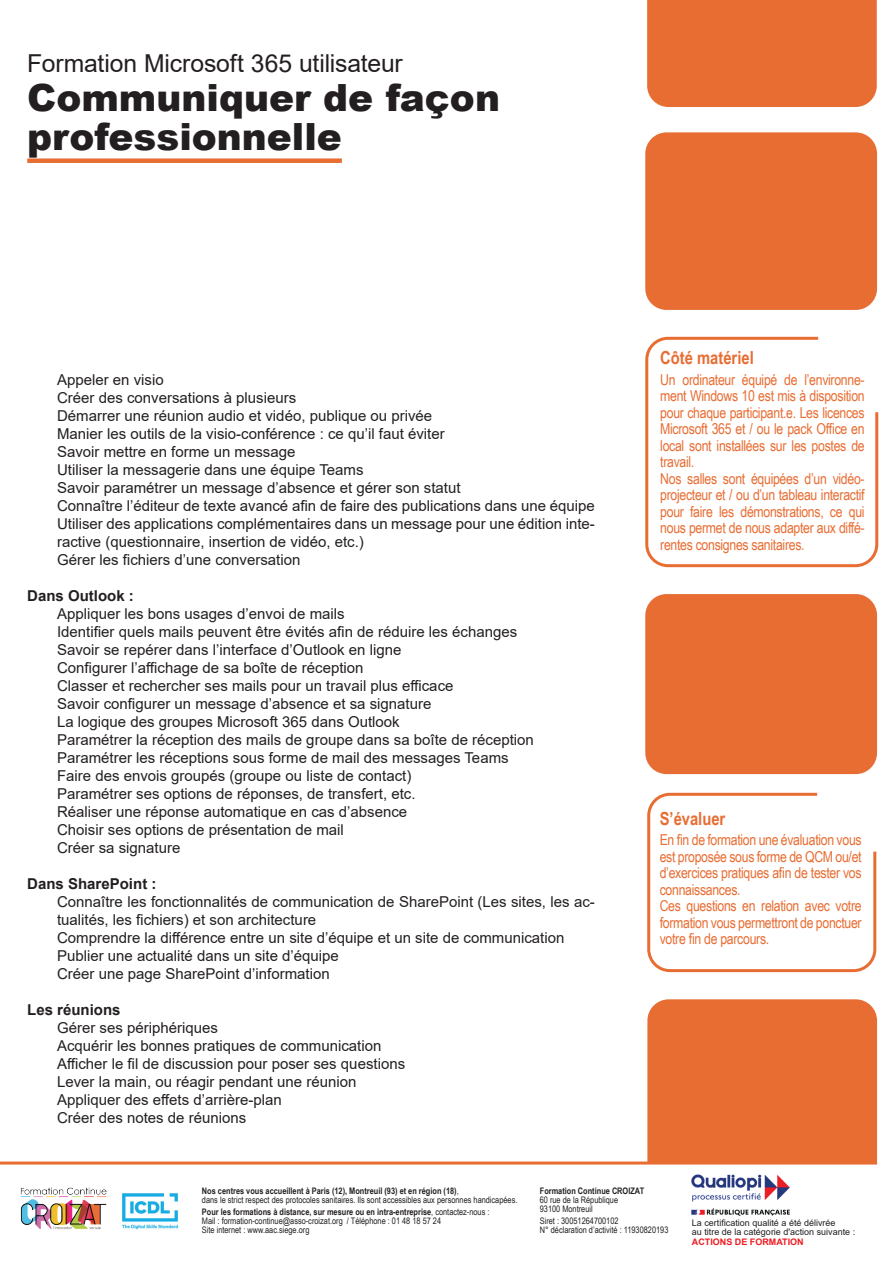
<style>
.page{position:relative;width:893px;height:1263px;background:#fff}
.page>*{position:absolute;margin:0;border:0;box-sizing:border-box;transform-origin:0 0}
.t1{font:900 37.5px/39px "Arial";color:#231f20}
.t2{font:24.75px "Arial";letter-spacing:-.005em;color:#231f20}
.t3{font:700 18px "Arial Narrow";color:#e86d33}
.t4{font:15px/18px "Arial";color:#231f20}
.t5{font:15px/16.5px "Arial Narrow";letter-spacing:-.02em;color:#e86d33}
.t6{font:700 15px "Arial";color:#231f20}
.t7{font:9px/9px "Arial Narrow";color:#231f20}
.t8{font:9px/9px "Arial";color:#231f20}
.t9{font:700 9px "Arial Narrow";color:#231f20}
.t10{font:700 9px "Arial";color:#ee1d23}
.s1{font-weight:700}
</style>
<div class="page">
<img style="left:20px;top:1187px;width:87px;height:42px">
<img style="left:122px;top:1193px;width:56px;height:37px">
<img style="left:691px;top:1174px;width:99px;height:42px">
<hr style="left:0;top:1161px;width:877px;height:3px;background:#e86d33">
<div style="left:647px;top:999px;width:230px;height:163px;background:#e86d33"></div>
<div style="left:647px;top:0;width:230px;height:107px;background:#e86d33"></div>
<div style="left:645px;top:132px;width:232px;height:178px;background:#e86d33;border-radius:21px"></div>
<div style="left:645px;top:594px;width:232px;height:180px;background:#e86d33;border-radius:21px"></div>
<svg style="left:647px;top:792px;width:230px;height:181px"></svg>
<svg style="left:645px;top:336px;width:234px;height:232px"></svg>
<div style="left:27px;top:158px;width:315px;height:5px;background:#e86d33"></div>
<h2 class="t2" style="left:27px;top:46px;width:377px">Formation Microsoft 365 utilisateur</h2>
<h1 class="t1" style="left:27px;top:77px;width:474px">Communiquer de façon professionnelle</h1>
<p class="t4" style="left:57px;top:370px;width:539px">Appeler en visio<br>Créer des conversations à plusieurs<br>Démarrer une réunion audio et vidéo, publique ou privée<br>Manier les outils de la visio-conférence : ce qu’il faut éviter<br>Savoir mettre en forme un message<br>Utiliser la messagerie dans une équipe Teams<br>Savoir paramétrer un message d’absence et gérer son statut<br>Connaître l’éditeur de texte avancé afin de faire des publications dans une équipe Utiliser des applications complémentaires dans un message pour une édition inte&shy;ractive (questionnaire, insertion de vidéo, etc.)<br>Gérer les fichiers d’une conversation</p>
<p class="t6" style="left:27px;top:585px;width:108px">Dans Outlook :</p>
<p class="t4" style="left:57px;top:604px;width:478px">Appliquer les bons usages d’envoi de mails<br>Identifier quels mails peuvent être évités afin de réduire les échanges Savoir se repérer dans l’interface d’Outlook en ligne<br>Configurer l’affichage de sa boîte de réception<br>Classer et rechercher ses mails pour un travail plus efficace<br>Savoir configurer un message d’absence et sa signature<br>La logique des groupes Microsoft 365 dans Outlook<br>Paramétrer la réception des mails de groupe dans sa boîte de réception Paramétrer les réceptions sous forme de mail des messages Teams Faire des envois groupés (groupe ou liste de contact)<br>Paramétrer ses options de réponses, de transfert, etc.<br>Réaliser une réponse automatique en cas d’absence<br>Choisir ses options de présentation de mail<br>Créer sa signature</p>
<p class="t6" style="left:27px;top:873px;width:131px">Dans SharePoint :</p>
<p class="t4" style="left:57px;top:892px;width:539px">Connaître les fonctionnalités de communication de SharePoint (Les sites, les ac&shy;tualités, les fichiers) et son architecture<br>Comprendre la différence entre un site d’équipe et un site de communication Publier une actualité dans un site d’équipe<br>Créer une page SharePoint d’information</p>
<p class="t6" style="left:27px;top:999px;width:95px">Les réunions</p>
<p class="t4" style="left:57px;top:1018px;width:350px">Gérer ses périphériques<br>Acquérir les bonnes pratiques de communication Afficher le fil de discussion pour poser ses questions Lever la main, ou réagir pendant une réunion Appliquer des effets d’arrière-plan<br>Créer des notes de réunions</p>
<p class="t3" style="left:660px;top:344px;width:95px">Côté matériel</p>
<p class="t5" style="left:660px;top:370px;width:206px">Un ordinateur équipé de l’environne&shy;ment Windows 10 est mis à disposition pour chaque participant.e. Les licences Microsoft 365 et / ou le pack Office en local sont installées sur les postes de travail.<br>Nos salles sont équipées d’un vidéo&shy;projecteur et / ou d’un tableau interactif pour faire les démonstrations, ce qui nous permet de nous adapter aux diffé&shy;rentes consignes sanitaires.</p>
<p class="t3" style="left:660px;top:805px;width:67px">S’évaluer</p>
<p class="t5" style="left:660px;top:831px;width:203px">En fin de formation une évaluation vous est proposée sous forme de QCM ou/et d’exercices pratiques afin de tester vos connaissances.<br>Ces questions en relation avec votre formation vous permettront de ponctuer votre fin de parcours.</p>
<p class="t7" style="left:202px;top:1186px;width:317px"><span class="s1">Nos centres vous accueillent à Paris (12), Montreuil (93) et en région (18)</span>,<br>dans le strict respect des protocoles sanitaires. Ils sont accessibles aux personnes handicapées.</p>
<p class="t7" style="left:202px;top:1207px;width:289px"><span class="s1">Pour les formations à distance, sur mesure ou en intra-entreprise</span>, contactez-nous :<br>Mail : formation-continue@asso-croizat.org / Téléphone : 01 48 18 57 24<br>Site internet : www.aac.siege.org</p>
<p class="t9" style="left:540px;top:1184px;width:106px">Formation Continue CROIZAT</p>
<p class="t7" style="left:540px;top:1195px;width:80px">60 rue de la République<br>93100 Montreuil</p>
<p class="t7" style="left:540px;top:1216px;width:130px">Siret : 30051264700102<br>N° déclaration d’activité : 11930820193</p>
<p class="t8" style="left:692px;top:1218px;width:165px">La certification qualité a été délivrée<br>au titre de la catégorie d'action suivante :</p>
<p class="t10" style="left:692px;top:1236px;width:113px">ACTIONS DE FORMATION</p>
</div>
